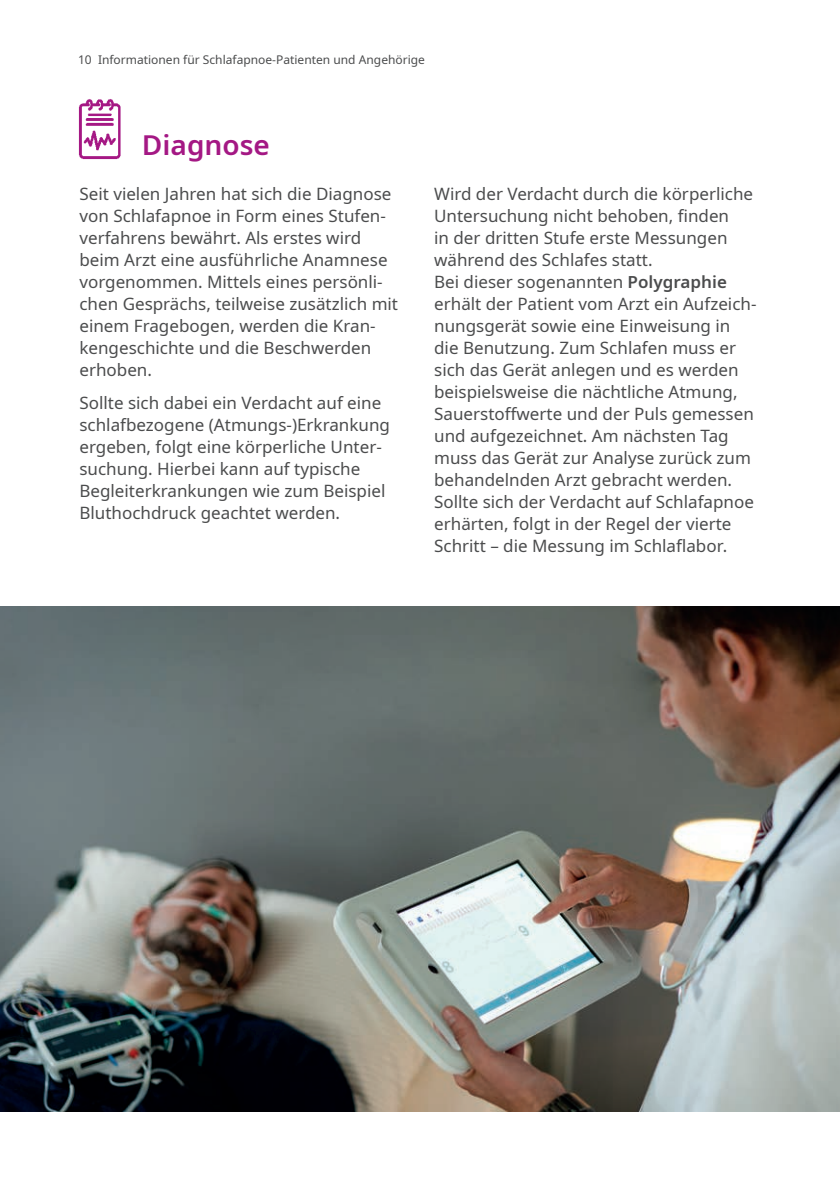
<style>
.page{position:relative;width:840px;height:1191px;background:#fff}
.page>*{position:absolute;margin:0;border:0;box-sizing:border-box;transform-origin:0 0}
.fließtext{font:600 28px "Noto Sans";color:#a41884}
.fließtext-2{font:17px/22px "Noto Sans";color:#4b4c4d}
.t1{font:12px "Noto Sans";color:#4b4c4d}
.s1{font-weight:600}
</style>
<div class="page">
<img style="left:0;top:607px;width:839px;height:504px">
<img style="left:78px;top:99px;width:43px;height:61px">
<p class="t1" style="left:78px;top:51px;width:348px">10 Informationen für Schlafapnoe-Patienten und Angehörige</p>
<p class="fließtext" style="left:142px;top:125px;width:129px">Diagnose</p>
<p class="fließtext-2" style="left:79px;top:183px;width:320px">Seit vielen Jahren hat sich die Diagnose von Schlafapnoe in Form eines Stufen&shy;verfahrens bewährt. Als erstes wird beim Arzt eine ausführliche Anamnese vorgenommen. Mittels eines persönli&shy;chen Gesprächs, teilweise zusätzlich mit einem Fragebogen, werden die Kran&shy;kengeschichte und die Beschwerden erhoben.</p>
<p class="fließtext-2" style="left:79px;top:392px;width:312px">Sollte sich dabei ein Verdacht auf eine schlafbezogene (Atmungs-)Erkrankung ergeben, folgt eine körperliche Unter&shy;suchung. Hierbei kann auf typische Begleiterkrankungen wie zum Beispiel Bluthochdruck geachtet werden.</p>
<p class="fließtext-2" style="left:434px;top:183px;width:323px">Wird der Verdacht durch die körperliche Untersuchung nicht behoben, finden<br>in der dritten Stufe erste Messungen während des Schlafes statt.<br>Bei dieser sogenannten <span class="s1">Polygraphie </span>erhält der Patient vom Arzt ein Aufzeich&shy;nungsgerät sowie eine Einweisung in die Benutzung. Zum Schlafen muss er sich das Gerät anlegen und es werden beispielsweise die nächtliche Atmung, Sauerstoffwerte und der Puls gemessen und aufgezeichnet. Am nächsten Tag muss das Gerät zur Analyse zurück zum behandelnden Arzt gebracht werden.<br>Sollte sich der Verdacht auf Schlafapnoe erhärten, folgt in der Regel der vierte Schritt – die Messung im Schlaflabor.</p>
</div>
